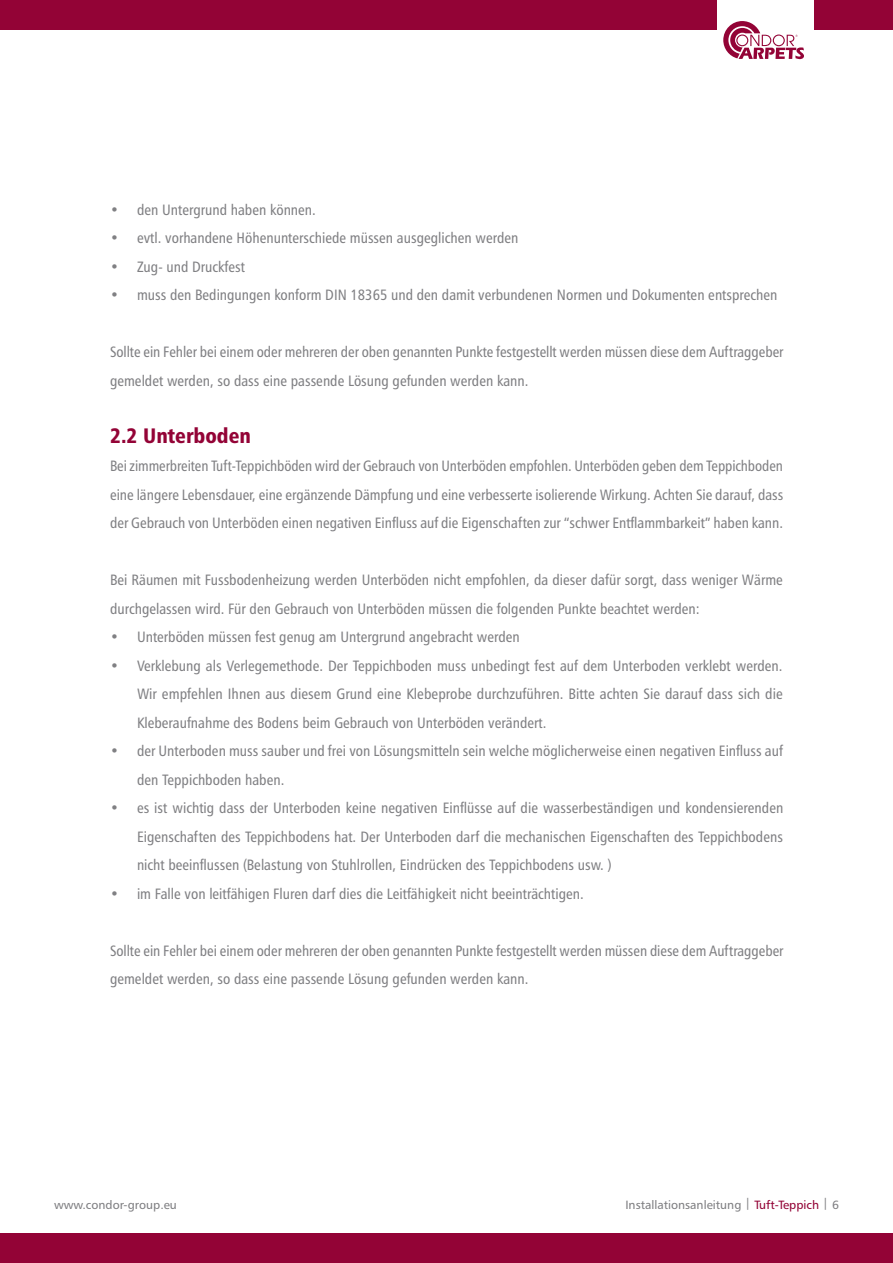
<style>
.page{position:relative;width:893px;height:1263px;background:#fff}
.page>*{position:absolute;margin:0;border:0;box-sizing:border-box;transform-origin:0 0}
.t1{font:21px "Humanist 777 BT Black Condensed B";color:#930336}
.t2{font:15px/28.5px "Humanist 777 BT Roman Condensed B";color:#808083}
.t3{font:12px "Humanist 777 BT Roman B";color:#808083}
.s1{color:#930336}
</style>
<div class="page">
<div style="left:0;top:0;width:893px;height:30px;background:#930336"></div>
<div style="left:0;top:1233px;width:893px;height:30px;background:#930336"></div>
<div style="left:717px;top:0;width:97px;height:73px;background:#fff"></div>
<svg style="left:723px;top:21px;width:81px;height:38px"></svg>
<p class="t2" style="left:110px;top:195px;width:207px">• den Untergrund haben können.</p>
<p class="t2" style="left:110px;top:223px;width:410px">• evtl. vorhandene Höhenunterschiede müssen ausgeglichen werden</p>
<p class="t2" style="left:110px;top:252px;width:136px">• Zug- und Druckfest</p>
<p class="t2" style="left:110px;top:280px;width:669px">• muss den Bedingungen konform DIN 18365 und den damit verbundenen Normen und Dokumenten entsprechen</p>
<p class="t2" style="left:110px;top:337px;width:675px">Sollte ein Fehler bei einem oder mehreren der oben genannten Punkte festgestellt werden müssen diese dem Auftraggeber gemeldet werden, so dass eine passende Lösung gefunden werden kann.</p>
<h1 class="t1" style="left:110px;top:422px;width:143px">2.2 Unterboden</h1>
<p class="t2" style="left:110px;top:451px;width:675px;text-align:justify">Bei zimmerbreiten Tuft-Teppichböden wird der Gebrauch von Unterböden empfohlen. Unterböden geben dem Teppichboden eine längere Lebensdauer, eine ergänzende Dämpfung und eine verbesserte isolierende Wirkung. Achten Sie darauf, dass der Gebrauch von Unterböden einen negativen Einfluss auf die Eigenschaften zur “schwer Entflammbarkeit” haben kann.</p>
<p class="t2" style="left:110px;top:565px;width:674px">Bei Räumen mit Fussbodenheizung werden Unterböden nicht empfohlen, da dieser dafür sorgt, dass weniger Wärme durchgelassen wird. Für den Gebrauch von Unterböden müssen die folgenden Punkte beachtet werden:</p>
<p class="t2" style="left:110px;top:622px;width:411px">• Unterböden müssen fest genug am Untergrund angebracht werden</p>
<p class="t2" style="left:137px;top:651px;width:647px;text-align:justify;text-indent:-27px">• Verklebung als Verlegemethode. Der Teppichboden muss unbedingt fest auf dem Unterboden verklebt werden.<br>Wir empfehlen Ihnen aus diesem Grund eine Klebeprobe durchzuführen. Bitte achten Sie darauf dass sich die Kleberaufnahme des Bodens beim Gebrauch von Unterböden verändert.</p>
<p class="t2" style="left:137px;top:736px;width:647px;text-indent:-27px">• der Unterboden muss sauber und frei von Lösungsmitteln sein welche möglicherweise einen negativen Einfluss auf den Teppichboden haben.</p>
<p class="t2" style="left:137px;top:793px;width:648px;text-align:justify;text-indent:-27px">• es ist wichtig dass der Unterboden keine negativen Einflüsse auf die wasserbeständigen und kondensierenden Eigenschaften des Teppichbodens hat. Der Unterboden darf die mechanischen Eigenschaften des Teppichbodens nicht beeinflussen (Belastung von Stuhlrollen, Eindrücken des Teppichbodens usw. )</p>
<p class="t2" style="left:110px;top:879px;width:475px">• im Falle von leitfähigen Fluren darf dies die Leitfähigkeit nicht beeinträchtigen.</p>
<p class="t2" style="left:110px;top:936px;width:675px">Sollte ein Fehler bei einem oder mehreren der oben genannten Punkte festgestellt werden müssen diese dem Auftraggeber gemeldet werden, so dass eine passende Lösung gefunden werden kann.</p>
<p class="t3" style="left:54px;top:1197px;width:124px">www.condor-group.eu</p>
<p class="t3" style="left:625px;top:1197px;width:215px">Installationsanleitung | <span class="s1">Tuft-Teppich</span> | 6</p>
</div>
